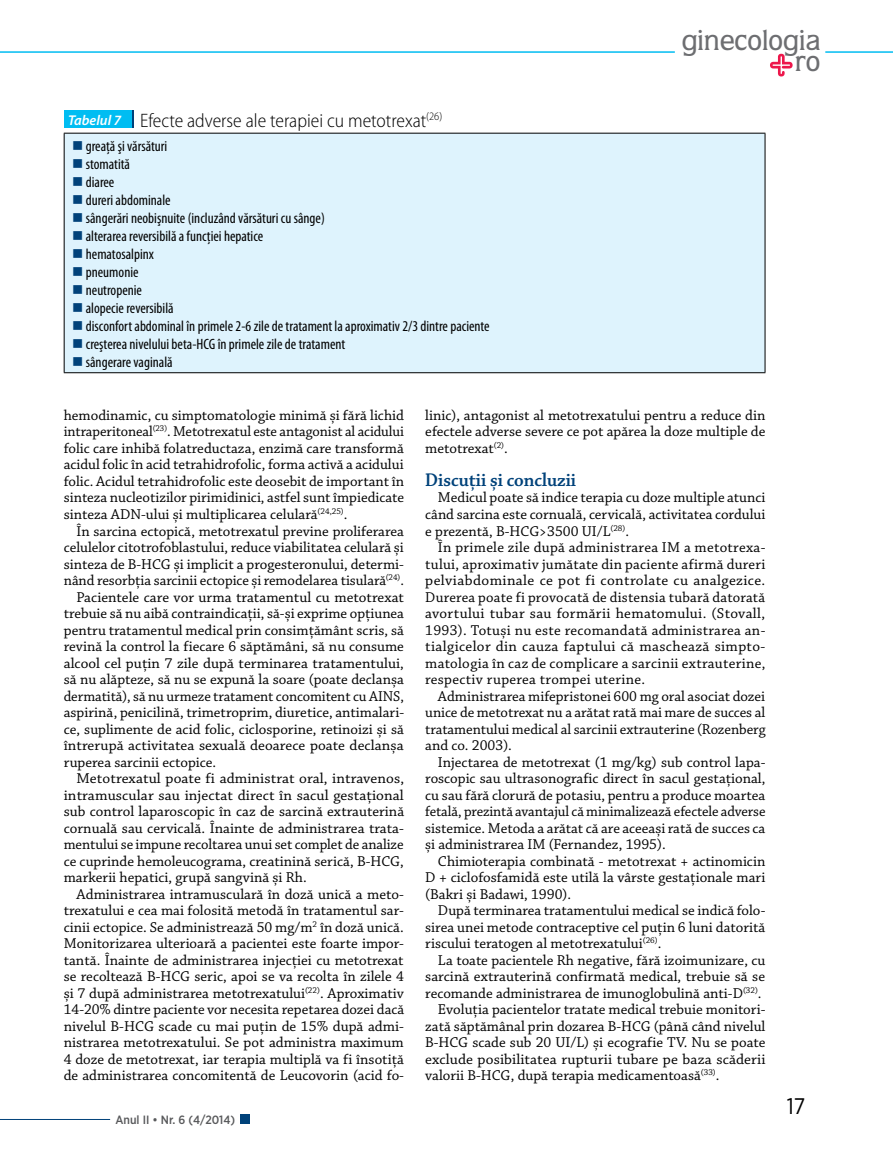
<style>
.page{position:relative;width:893px;height:1149px;background:#fff}
.page>*{position:absolute;margin:0;border:0;box-sizing:border-box;transform-origin:0 0}
.t1{font:500 29.1px "Quorum Std";color:#6d6e71}
.t2{font:22.5px "Gotham Narrow";color:#000}
.t3{font:300 semi-condensed 19.5px "Myriad Pro";color:#000}
.t4{font:19.5px "Chaparral Pro Semibold Subh";color:#00427a}
.t5{font:15px/16.5px "Chaparral Pro";color:#000;text-align:justify}
.t6{font:condensed 15px "Myriad Pro";color:#000}
.t7{font:italic 600 14.25px "Myriad Pro";color:#fff}
.t8{font:500 12px "Gotham Narrow";color:#58595b}
.s1{color:#00427a}
</style>
<div class="page">
<hr style="left:0;top:1118px;width:110px;height:1px;background:#00427a">
<hr style="left:0;top:51px;width:675px;height:2px;background:#00bdf2">
<hr style="left:825px;top:51px;width:68px;height:2px;background:#00bdf2">
<div style="left:240px;top:1114px;width:10px;height:9px;background:#00427a"></div>
<svg style="left:770px;top:54px;width:23px;height:22px"></svg>
<div style="left:66px;top:111px;width:68px;height:17px;background:#00427a"></div>
<div style="left:64px;top:111px;width:68px;height:17px;background:#00bdf2"></div>
<div style="left:64px;top:133px;width:701px;height:239px;background:#def3fd"></div>
<hr style="left:64px;top:133px;width:701px;height:1px;background:#000">
<hr style="left:64px;top:133px;width:1px;height:239px;background:#000">
<hr style="left:765px;top:133px;width:1px;height:239px;background:#000">
<hr style="left:64px;top:372px;width:701px;height:1px;background:#000">
<h1 class="t1" style="left:681px;top:23px;width:141px">ginecologia</h1>
<h1 class="t1" style="left:794px;top:44px;width:27px">ro</h1>
<h3 class="t3" style="left:140px;top:110px;width:304px">Efecte adverse ale terapiei cu metotrexat<sup>(26)</sup></h3>
<p class="t7" style="left:68px;top:111px;width:55px">Tabelul 7</p>
<p class="t6" style="left:72px;top:137px;width:97px"><span class="s1">■</span> greaţă şi vărsături</p>
<p class="t6" style="left:72px;top:155px;width:59px"><span class="s1">■</span> stomatită</p>
<p class="t6" style="left:72px;top:173px;width:44px"><span class="s1">■</span> diaree</p>
<p class="t6" style="left:72px;top:191px;width:100px"><span class="s1">■</span> dureri abdominale</p>
<p class="t6" style="left:72px;top:209px;width:254px"><span class="s1">■</span> sângerări neobişnuite (incluzând vărsături cu sânge)</p>
<p class="t6" style="left:72px;top:227px;width:193px"><span class="s1">■</span> alterarea reversibilă a funcţiei hepatice</p>
<p class="t6" style="left:72px;top:245px;width:83px"><span class="s1">■</span> hematosalpinx</p>
<p class="t6" style="left:72px;top:263px;width:68px"><span class="s1">■</span> pneumonie</p>
<p class="t6" style="left:72px;top:281px;width:71px"><span class="s1">■</span> neutropenie</p>
<p class="t6" style="left:72px;top:299px;width:103px"><span class="s1">■</span> alopecie reversibilă</p>
<p class="t6" style="left:72px;top:317px;width:419px"><span class="s1">■</span> disconfort abdominal în primele 2-6 zile de tratament la aproximativ 2/3 dintre paciente</p>
<p class="t6" style="left:72px;top:335px;width:275px"><span class="s1">■</span> creşterea nivelului beta-HCG în primele zile de tratament</p>
<p class="t6" style="left:72px;top:353px;width:102px"><span class="s1">■</span> sângerare vaginală</p>
<p class="t5" style="left:64px;top:407px;width:342px">hemodinamic, cu simptomatologie minimă şi fără lichid intraperitoneal<sup>(23)</sup>. Metotrexatul este antagonist al acidului folic care inhibă folatreductaza, enzimă care transformă acidul folic în acid tetrahidrofolic, forma activă a acidului folic. Acidul tetrahidrofolic este deosebit de important în sinteza nucleotizilor pirimidinici, astfel sunt împiedicate sinteza ADN-ului şi multiplicarea celulară<sup>(24,25)</sup>.</p>
<p class="t5" style="left:77px;top:523px;width:329px">În sarcina ectopică, metotrexatul previne proliferarea</p>
<p class="t5" style="left:64px;top:539px;width:342px">celulelor citotrofoblastului, reduce viabilitatea celulară şi</p>
<p class="t5" style="left:64px;top:556px;width:342px">sinteza de B-HCG şi implicit a progesteronului, determi-</p>
<p class="t5" style="left:64px;top:572px;width:342px">nând resorbţia sarcinii ectopice și remodelarea tisulară<sup>(24)</sup>.</p>
<p class="t5" style="left:77px;top:589px;width:329px">Pacientele care vor urma tratamentul cu metotrexat</p>
<p class="t5" style="left:64px;top:605px;width:342px">trebuie să nu aibă contraindicaţii, să-şi exprime opţiunea</p>
<p class="t5" style="left:64px;top:622px;width:342px">pentru tratamentul medical prin consimţământ scris, să</p>
<p class="t5" style="left:64px;top:638px;width:342px">revină la control la fiecare 6 săptămâni, să nu consume</p>
<p class="t5" style="left:64px;top:655px;width:342px">alcool cel puţin 7 zile după terminarea tratamentului,</p>
<p class="t5" style="left:64px;top:671px;width:342px">să nu alăpteze, să nu se expună la soare (poate declanşa</p>
<p class="t5" style="left:64px;top:688px;width:342px">dermatită), să nu urmeze tratament concomitent cu AINS,</p>
<p class="t5" style="left:64px;top:704px;width:342px">aspirină, penicilină, trimetroprim, diuretice, antimalari-</p>
<p class="t5" style="left:64px;top:721px;width:342px">ce, suplimente de acid folic, ciclosporine, retinoizi şi să</p>
<p class="t5" style="left:64px;top:737px;width:341px">întrerupă activitatea sexuală deoarece poate declanşa</p>
<p class="t5" style="left:64px;top:754px;width:154px">ruperea sarcinii ectopice.</p>
<p class="t5" style="left:77px;top:770px;width:329px">Metotrexatul poate fi administrat oral, intravenos,</p>
<p class="t5" style="left:64px;top:787px;width:342px">intramuscular sau injectat direct în sacul gestaţional</p>
<p class="t5" style="left:64px;top:803px;width:342px">sub control laparoscopic în caz de sarcină extrauterină</p>
<p class="t5" style="left:64px;top:820px;width:341px">cornuală sau cervicală. Înainte de administrarea trata-</p>
<p class="t5" style="left:64px;top:836px;width:341px">mentului se impune recoltarea unui set complet de analize</p>
<p class="t5" style="left:64px;top:853px;width:342px">ce cuprinde hemoleucograma, creatinină serică, B-HCG,</p>
<p class="t5" style="left:64px;top:869px;width:244px">markerii hepatici, grupă sangvină şi Rh.</p>
<p class="t5" style="left:77px;top:886px;width:329px">Administrarea intramusculară în doză unică a meto-</p>
<p class="t5" style="left:64px;top:902px;width:342px">trexatului e cea mai folosită metodă în tratamentul sar-</p>
<p class="t5" style="left:64px;top:919px;width:342px">cinii ectopice. Se administrează 50 mg/m<sup>2</sup> în doză unică.</p>
<p class="t5" style="left:64px;top:935px;width:342px">Monitorizarea ulterioară a pacientei este foarte impor-</p>
<p class="t5" style="left:64px;top:952px;width:341px">tantă. Înainte de administrarea injecţiei cu metotrexat</p>
<p class="t5" style="left:64px;top:968px;width:342px">se recoltează B-HCG seric, apoi se va recolta în zilele 4</p>
<p class="t5" style="left:64px;top:985px;width:342px">şi 7 după administrarea metotrexatului<sup>(22)</sup>. Aproximativ</p>
<p class="t5" style="left:64px;top:1001px;width:342px">14-20% dintre paciente vor necesita repetarea dozei dacă</p>
<p class="t5" style="left:64px;top:1018px;width:342px">nivelul B-HCG scade cu mai puţin de 15% după admi-</p>
<p class="t5" style="left:64px;top:1034px;width:341px">nistrarea metotrexatului. Se pot administra maximum</p>
<p class="t5" style="left:64px;top:1051px;width:342px">4 doze de metotrexat, iar terapia multiplă va fi însotiţă</p>
<p class="t5" style="left:64px;top:1067px;width:342px">de administrarea concomitentă de Leucovorin (acid fo-</p>
<p class="t5" style="left:425px;top:407px;width:342px">linic), antagonist al metotrexatului pentru a reduce din efectele adverse severe ce pot apărea la doze multiple de metotrexat<sup>(2)</sup>.</p>
<h3 class="t4" style="left:425px;top:469px;width:152px">Discuții și concluzii</h3>
<p class="t5" style="left:425px;top:490px;width:342px;text-indent:13px">Medicul poate să indice terapia cu doze multiple atunci când sarcina este cornuală, cervicală, activitatea cordului e prezentă, B-HCG&gt;3500 UI/L<sup>(28)</sup>.</p>
<p class="t5" style="left:425px;top:539px;width:342px;text-indent:13px">În primele zile după administrarea IM a metotrexa&shy;tului, aproximativ jumătate din paciente afirmă dureri pelviabdominale ce pot fi controlate cu analgezice.<br>Durerea poate fi provocată de distensia tubară datorată avortului tubar sau formării hematomului. (Stovall, 1993). Totuşi nu este recomandată administrarea an&shy;tialgicelor din cauza faptului că maschează simpto&shy;matologia în caz de complicare a sarcinii extrauterine, respectiv ruperea trompei uterine.</p>
<p class="t5" style="left:425px;top:688px;width:342px;text-indent:13px">Administrarea mifepristonei 600 mg oral asociat dozei unice de metotrexat nu a arătat rată mai mare de succes al tratamentului medical al sarcinii extrauterine (Rozenberg and co. 2003).</p>
<p class="t5" style="left:425px;top:754px;width:342px;text-indent:13px">Injectarea de metotrexat (1 mg/kg) sub control lapa&shy;roscopic sau ultrasonografic direct în sacul gestaţional, cu sau fără clorură de potasiu, pentru a produce moartea fetală, prezintă avantajul că minimalizează efectele adverse sistemice. Metoda a arătat că are aceeaşi rată de succes ca şi administrarea IM (Fernandez, 1995).</p>
<p class="t5" style="left:425px;top:853px;width:342px;text-indent:13px">Chimioterapia combinată - metotrexat + actinomicin D + ciclofosfamidă este utilă la vârste gestaţionale mari (Bakri şi Badawi, 1990).</p>
<p class="t5" style="left:425px;top:902px;width:342px;text-indent:13px">După terminarea tratamentului medical se indică folo&shy;sirea unei metode contraceptive cel puţin 6 luni datorită riscului teratogen al metotrexatului<sup>(26)</sup>.</p>
<p class="t5" style="left:438px;top:952px;width:329px">La toate pacientele Rh negative, fără izoimunizare, cu</p>
<p class="t5" style="left:425px;top:968px;width:341px">sarcină extrauterină confirmată medical, trebuie să se</p>
<p class="t5" style="left:425px;top:985px;width:338px">recomande administrarea de imunoglobulină anti-D<sup>(32)</sup>.</p>
<p class="t5" style="left:438px;top:1001px;width:329px">Evoluţia pacientelor tratate medical trebuie monitori-</p>
<p class="t5" style="left:425px;top:1018px;width:342px">zată săptămânal prin dozarea B-HCG (până când nivelul</p>
<p class="t5" style="left:425px;top:1034px;width:342px">B-HCG scade sub 20 UI/L) şi ecografie TV. Nu se poate</p>
<p class="t5" style="left:425px;top:1051px;width:342px">exclude posibilitatea rupturii tubare pe baza scăderii</p>
<p class="t5" style="left:425px;top:1067px;width:296px">valorii B-HCG, după terapia medicamentoasă<sup>(33)</sup>.</p>
<p class="t8" style="left:115px;top:1111px;width:121px">Anul II • Nr. 6 (4/2014)</p>
<h2 class="t2" style="left:787px;top:1091px;width:20px">17</h2>
</div>
